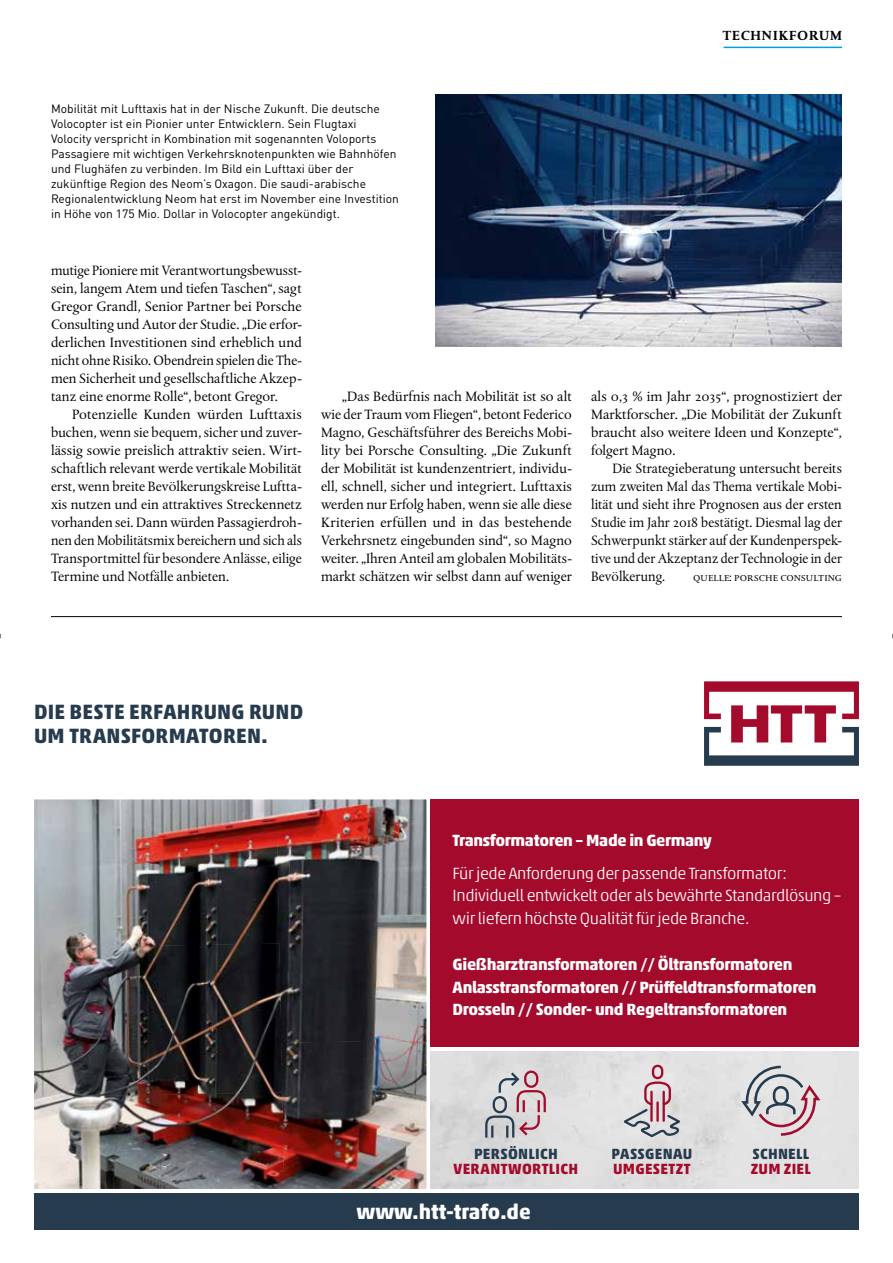
<style>
.page{position:relative;width:893px;height:1263px;background:#fff}
.page>*{position:absolute;margin:0;border:0;box-sizing:border-box;transform-origin:0 0}
.t1{font:700 21px/24px "Akko Pro";letter-spacing:.01em;color:#263b4e}
.t2{font:700 21px "Akko Pro";color:#fff}
.t3{font:700 16.5px/22.5px "Akko Pro";letter-spacing:-.02em;color:#fff}
.t4{font:300 16.5px/22.5px "Akko Pro";letter-spacing:-.025em;color:#fff}
.t5{font:700 15px "Akko Pro";letter-spacing:.025em;color:#a40a2b}
.t6{font:700 15px "Akko Pro";letter-spacing:.015em;color:#263b4e}
.t7{font:14.25px/18px "DTL Albertina ST";color:#000;text-align:justify}
.t8{font:700 13.5px "DTL Albertina T";letter-spacing:.06em;color:#000}
.t9{font:12px/15px "DINOT";color:#000}
.t10{font:12px "DTL Albertina T Caps";letter-spacing:.005em;color:#000}
</style>
<div class="page">
<hr style="left:724px;top:47px;width:118px;height:1px;background:#009ee3">
<img style="left:436px;top:95px;width:405px;height:252px">
<svg style="left:704px;top:681px;width:155px;height:85px"></svg>
<div style="left:431px;top:799px;width:428px;height:248px;background:#a40a2b"></div>
<div style="left:34px;top:1193px;width:825px;height:37px;background:#263b4e"></div>
<svg style="left:484px;top:1070px;width:63px;height:70px;background:#c6babe"></svg>
<svg style="left:620px;top:1080px;width:64px;height:59px;background:#cec9cc"></svg>
<div style="left:652px;top:1065px;width:11px;height:14px;border:2px solid #a40a2b;border-radius:5px"></div>
<hr style="left:662px;top:1092px;width:3px;height:29px;background:#a40a2b">
<hr style="left:650px;top:1092px;width:3px;height:29px;background:#a40a2b">
<hr style="left:656px;top:1102px;width:3px;height:19px;background:#a40a2b">
<svg style="left:739px;top:1064px;width:84px;height:73px;background:#ccc4c8"></svg>
<img style="left:34px;top:799px;width:242px;height:144px">
<img style="left:276px;top:799px;width:150px;height:241px">
<img style="left:34px;top:943px;width:248px;height:149px">
<img style="left:281px;top:1040px;width:145px;height:149px">
<img style="left:34px;top:1092px;width:250px;height:97px">
<hr style="left:51px;top:616px;width:791px;height:1px;background:#000">
<p class="t9" style="left:51px;top:101px;width:349px">Mobilität mit Lufttaxis hat in der Nische Zukunft. Die deutsche Volocopter ist ein Pionier unter Entwicklern. Sein Flugtaxi Volocity verspricht in Kombination mit sogenannten Voloports Passagiere mit wichtigen Verkehrsknotenpunkten wie Bahnhöfen und Flughäfen zu verbinden. Im Bild ein Lufttaxi über der zukünftige Region des Neom’s Oxagon. Die saudi-arabische Regionalentwicklung Neom hat erst im November eine Investition in Höhe von 175 Mio. Dollar in Volocopter angekündigt.</p>
<p class="t8" style="left:723px;top:27px;width:121px">TECHNIKFORUM</p>
<p class="t7" style="left:51px;top:261px;width:252px">mutige Pioniere mit Verantwortungsbewusst&shy;sein, langem Atem und tiefen Taschen“, sagt Gregor Grandl, Senior Partner bei Porsche Consulting und Autor der Studie. „Die erfor&shy;derlichen Investitionen sind erheblich und nicht ohne Risiko. Obendrein spielen die The&shy;men Sicherheit und gesellschaftliche Akzep&shy;tanz eine enorme Rolle“, betont Gregor.</p>
<p class="t7" style="left:51px;top:405px;width:252px;text-indent:21px">Potenzielle Kunden würden Lufttaxis buchen, wenn sie bequem, sicher und zuver&shy;lässig sowie preislich attraktiv seien. Wirt&shy;schaftlich relevant werde vertikale Mobilität erst, wenn breite Bevölkerungskreise Luftta&shy;xis nutzen und ein attraktives Streckennetz vorhanden sei. Dann würden Passagierdroh&shy;nen den Mobilitätsmix bereichern und sich als Transportmittel für besondere Anlässe, eilige Termine und Notfälle anbieten.</p>
<p class="t7" style="left:321px;top:387px;width:252px;text-indent:21px">„Das Bedürfnis nach Mobilität ist so alt wie der Traum vom Fliegen“, betont Federico Magno, Geschäftsführer des Bereichs Mobi&shy;lity bei Porsche Consulting. „Die Zukunft der Mobilität ist kundenzentriert, individu&shy;ell, schnell, sicher und integriert. Lufttaxis werden nur Erfolg haben, wenn sie alle diese Kriterien erfüllen und in das bestehende Verkehrsnetz eingebunden sind“, so Magno weiter. „Ihren Anteil am globalen Mobilitäts&shy;markt schätzen wir selbst dann auf weniger</p>
<p class="t7" style="left:591px;top:387px;width:252px">als 0,3 % im Jahr 2035“, prognostiziert der Marktforscher. „Die Mobilität der Zukunft braucht also weitere Ideen und Konzepte“, folgert Magno.</p>
<p class="t7" style="left:591px;top:459px;width:252px;text-indent:21px">Die Strategieberatung untersucht bereits zum zweiten Mal das Thema vertikale Mobi&shy;lität und sieht ihre Prognosen aus der ersten Studie im Jahr 2018 bestätigt. Diesmal lag der Schwerpunkt stärker auf der Kundenperspek&shy;tive und der Akzeptanz der Technologie in der Bevölkerung.</p>
<p class="t10" style="left:693px;top:569px;width:150px">quelle: porsche consulting</p>
<h1 class="t1" style="left:34px;top:700px;width:271px">DIE BESTE ERFAHRUNG RUND<br>UM TRANSFORMATOREN.</h1>
<p class="t3" style="left:453px;top:828px;width:261px">Transformatoren – Made in Germany</p>
<p class="t4" style="left:453px;top:861px;width:390px">Für jede Anforderung der passende Transformator:<br>Individuell entwickelt oder als bewährte Standardlösung – wir liefern höchste Qualität für jede Branche.</p>
<p class="t3" style="left:453px;top:953px;width:365px">Gießharztransformatoren // Öltransformatoren<br>Anlasstransformatoren // Prü-eldtransformatoren<br>Drosseln // Sonder- und Regeltransformatoren</p>
<p class="t6" style="left:474px;top:1144px;width:85px">PERSÖNLICH</p>
<p class="t5" style="left:454px;top:1159px;width:126px">VERANTWORTLICH</p>
<h1 class="t2" style="left:356px;top:1198px;width:176px">www.htt-trafo.de</h1>
<p class="t6" style="left:611px;top:1144px;width:82px">PASSGENAU</p>
<p class="t5" style="left:613px;top:1159px;width:79px">UMGESETZT</p>
<p class="t6" style="left:752px;top:1144px;width:58px">SCHNELL</p>
<p class="t5" style="left:751px;top:1159px;width:62px">ZUM ZIEL</p>
</div>
